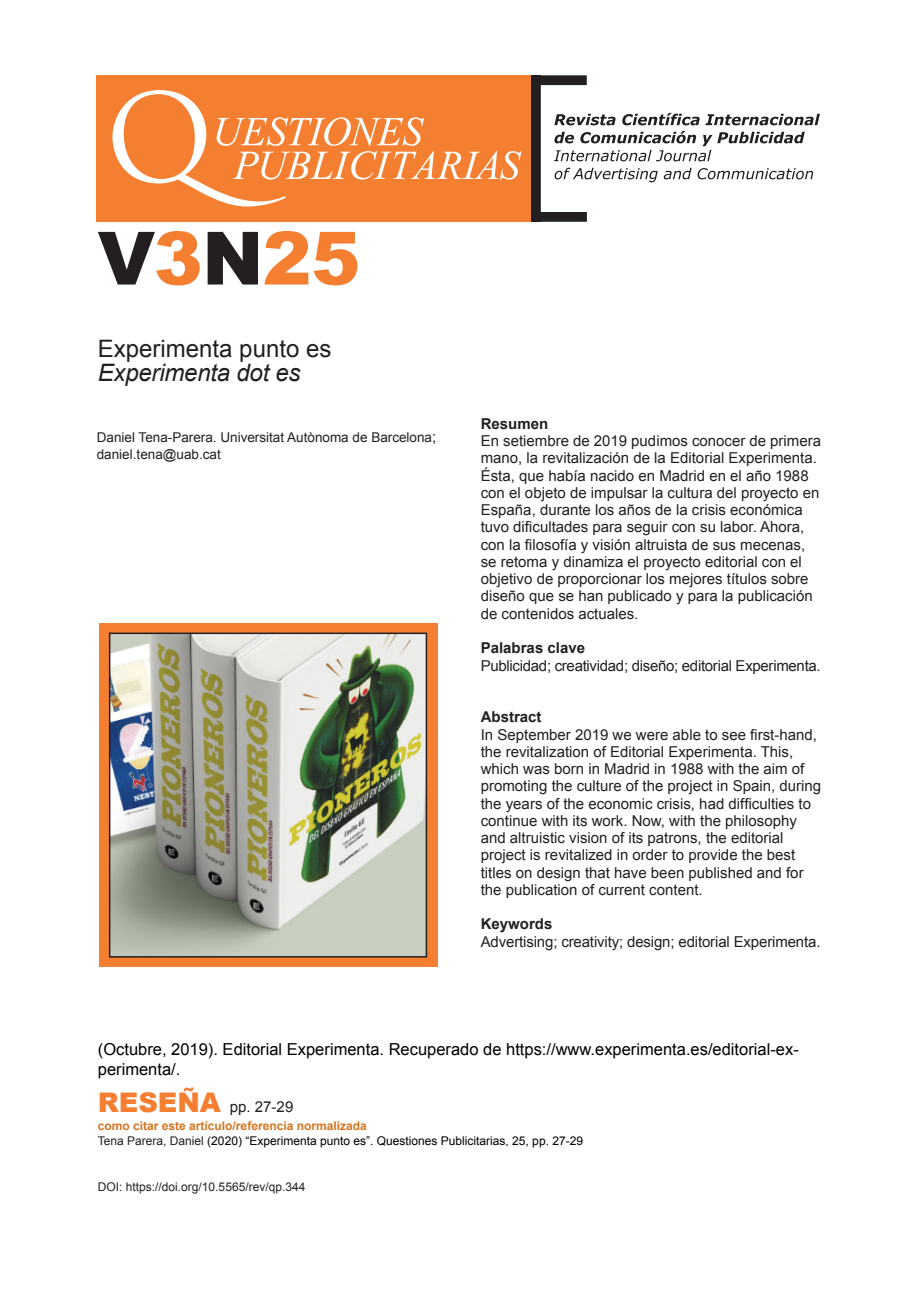
<style>
.page{position:relative;width:919px;height:1289px;background:#fff}
.page>*{position:absolute;margin:0;border:0;box-sizing:border-box;transform-origin:0 0}
.t1{font:900 73.5px "Arial";letter-spacing:-.01em;color:#f47f31}
.t2{font:24px "Arial";color:#231f20}
.t3{font:italic 24px "Arial";letter-spacing:-.01em;color:#231f20}
.t4{font:16.5px/19.8px "Arial";color:#000}
.t5{font:15px/17.2px "Arial";color:#231f20}
.t6{font:15px "Arial";letter-spacing:-.02em;color:#231f20}
.t7{font:700 15px "Arial";color:#231f20}
.t8{font:13.5px/16.2px "Arial";color:#231f20}
.t9{font:12px "Arial";color:#000}
.t10{font:700 12px "Arial";color:#d37520}
.t11{font:12px "Arial";color:#231f20}
.s1{color:#231f20}
.s2{font-size:15px}
.s3{font-weight:900;font-size:27px;color:#f47f31}
</style>
<div class="page">
<div style="left:96px;top:75px;width:435px;height:147px;background:#f47f31"></div>
<svg style="left:112px;top:90px;width:409px;height:116px"></svg>
<svg style="left:554px;top:114px;width:61px;height:11px"></svg>
<svg style="left:622px;top:113px;width:77px;height:12px"></svg>
<svg style="left:705px;top:114px;width:114px;height:11px"></svg>
<svg style="left:554px;top:131px;width:250px;height:30px"></svg>
<svg style="left:554px;top:168px;width:103px;height:14px"></svg>
<svg style="left:663px;top:168px;width:28px;height:11px"></svg>
<svg style="left:697px;top:168px;width:116px;height:11px"></svg>
<div style="left:531px;top:75px;width:9px;height:147px;background:#231f20"></div>
<div style="left:531px;top:75px;width:55px;height:10px;background:#231f20"></div>
<div style="left:531px;top:212px;width:56px;height:10px;background:#231f20"></div>
<div style="left:99px;top:623px;width:338px;height:343px;background:#f47f31"></div>
<img style="left:112px;top:635px;width:312px;height:319px">
<div style="left:109px;top:632px;width:318px;height:325px;border:2px solid #231f20"></div>
<p class="t1" style="left:98px;top:205px;width:264px"><span class="s1">V</span>3<span class="s1">N</span>25</p>
<p class="t2" style="left:98px;top:332px;width:235px">Experimenta punto es</p>
<p class="t3" style="left:98px;top:356px;width:204px">Experimenta dot es</p>
<p class="t8" style="left:97px;top:429px;width:341px">Daniel Tena-Parera. Universitat Autònoma de Barcelona<span class="s2">; </span>daniel.tena@uab.cat</p>
<p class="t7" style="left:480px;top:414px;width:69px">Resumen</p>
<p class="t5" style="left:480px;top:432px;width:342px">En setiembre de 2019 pudimos conocer de primera mano, la revitalización de la Editorial Experimenta.<br>Ésta, que había nacido en Madrid en el año 1988 con el objeto de impulsar la cultura del proyecto en España, durante los años de la crisis económica tuvo dificultades para seguir con su labor. Ahora, con la filosofía y visión altruista de sus mecenas, se retoma y dinamiza el proyecto editorial con el objetivo de proporcionar los mejores títulos sobre diseño que se han publicado y para la publicación de contenidos actuales.</p>
<p class="t7" style="left:480px;top:638px;width:106px">Palabras clave</p>
<p class="t6" style="left:480px;top:655px;width:341px">Publicidad; creatividad; diseño; editorial Experimenta.</p>
<p class="t7" style="left:480px;top:707px;width:62px">Abstract</p>
<p class="t5" style="left:480px;top:725px;width:342px">In September 2019 we were able to see first-hand, the revitalization of Editorial Experimenta. This, which was born in Madrid in 1988 with the aim of promoting the culture of the project in Spain, during the years of the economic crisis, had difficulties to continue with its work. Now, with the philosophy and altruistic vision of its patrons, the editorial project is revitalized in order to provide the best titles on design that have been published and for the publication of current content.</p>
<p class="t7" style="left:480px;top:914px;width:73px">Keywords</p>
<p class="t5" style="left:480px;top:932px;width:341px">Advertising; creativity; design; editorial Experimenta.</p>
<p class="t4" style="left:98px;top:1039px;width:702px">(Octubre, 2019). Editorial Experimenta. Recuperado de https://www.experimenta.es/editorial-ex&shy;perimenta/.</p>
<p class="t5" style="left:98px;top:1098px;width:197px"><span class="s3">RESEÑA</span> pp. 27-29</p>
<p class="t10" style="left:98px;top:1117px;width:270px">como citar este artículo/referencia normalizada</p>
<p class="t9" style="left:98px;top:1132px;width:486px"><span class="s1">Tena Parera, Daniel</span> (2020) “Experimenta punto es”. Questiones Publicitarias, 25, pp. 27-29</p>
<p class="t11" style="left:98px;top:1179px;width:209px">DOI: https://doi.org/10.5565/rev/qp.344</p>
</div>
